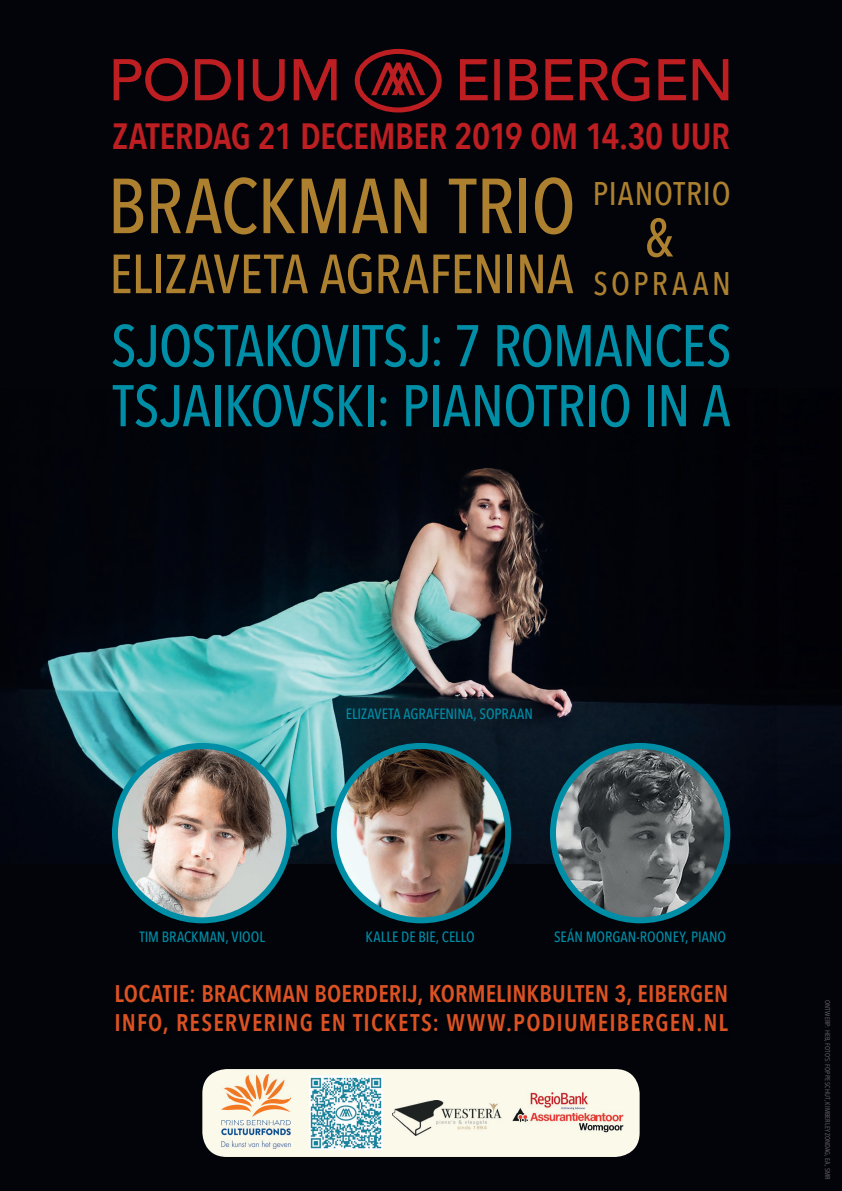
<style>
.page{position:relative;width:842px;height:1191px;background:#02040a}
.page>*{position:absolute;margin:0;border:0;box-sizing:border-box;transform-origin:0 0}
.t1{font:500 77px "Avenir Next Condensed";letter-spacing:-.005em;color:#ac802f}
.t2{font:500 58.1px/60px "Avenir Next Condensed";letter-spacing:-.01em;color:#008da6}
.t3{font:500 54.5px "Avenir Next Condensed";letter-spacing:-.01em;color:#ac802f}
.t4{font:500 53px "Avenir Next Condensed";color:#ac802f}
.t5{font:600 36.5px "Avenir Next Condensed";letter-spacing:-.015em;color:#bd1e22}
.t6{font:500 32.6px "Avenir Next Condensed";letter-spacing:.02em;color:#ac802f}
.t7{font:600 24px "Avenir Next Condensed";letter-spacing:.015em;color:#dc5223}
.t8{font:600 24px "Avenir Next Condensed";letter-spacing:.05em;color:#dc5223}
.t9{font:500 14.9px "Avenir Next Condensed";color:#008da6}
.t10{font:500 7px "Avenir Next Condensed";letter-spacing:.01em;color:#5f5a5e}
.s1{font-size:32.6px}
</style>
<div class="page">
<div style="left:202px;top:1069px;width:438px;height:88px;background:#faf9ea;border-radius:24px"></div>
<img style="left:393px;top:1100px;width:109px;height:35px">
<img style="left:512px;top:1092px;width:111px;height:41px">
<img style="left:222px;top:1075px;width:69px;height:73px">
<img style="left:309px;top:1075px;width:74px;height:74px">
<img style="left:3px;top:468px;width:839px;height:395px">
<img style="left:115px;top:746px;width:174px;height:174px;border-radius:87px">
<div style="left:112px;top:743px;width:180px;height:180px;border:6px solid #008da6;border-radius:50%"></div>
<img style="left:334px;top:746px;width:174px;height:174px;border-radius:87px">
<div style="left:331px;top:743px;width:180px;height:180px;border:6px solid #008da6;border-radius:50%"></div>
<img style="left:553px;top:746px;width:174px;height:174px;border-radius:87px">
<div style="left:550px;top:743px;width:180px;height:180px;border:6px solid #008da6;border-radius:50%"></div>
<svg style="left:114px;top:58px;width:614px;height:43px"></svg>
<div style="left:355px;top:49px;width:87px;height:63px;border:5px solid #bd1e22;border-radius:50%"></div>
<h3 class="t5" style="left:113px;top:105px;width:619px">ZATERDAG 21 DECEMBER 2019 OM 14.30 UUR</h3>
<h1 class="t1" style="left:108px;top:160px;width:470px">BRACKMAN TRIO</h1>
<h3 class="t6" style="left:593px;top:173px;width:139px">PIANOTRIO</h3>
<h3 class="t3" style="left:109px;top:241px;width:623px">ELIZAVETA AGRAFENINA <span class="s1">SOPRAAN</span></h3>
<h2 class="t2" style="left:111px;top:316px;width:622px">SJOSTAKOVITSJ: 7 ROMANCES<br>TSJAIKOVSKI: PIANOTRIO IN A</h2>
<h3 class="t4" style="left:645px;top:206px;width:30px">&amp;</h3>
<p class="t9" style="left:346px;top:704px;width:189px">ELIZAVETA AGRAFENINA, SOPRAAN</p>
<p class="t9" style="left:139px;top:928px;width:127px">TIM BRACKMAN, VIOOL</p>
<p class="t9" style="left:366px;top:928px;width:111px">KALLE DE BIE, CELLO</p>
<p class="t9" style="left:554px;top:928px;width:174px">SEÁN MORGAN-ROONEY, PIANO</p>
<h3 class="t7" style="left:114px;top:973px;width:615px">LOCATIE: BRACKMAN BOERDERĲ, KORMELINKBULTEN 3, EIBERGEN</h3>
<h3 class="t8" style="left:114px;top:1002px;width:615px">INFO, RESERVERING EN TICKETS: WWW.PODIUMEIBERGEN.NL</h3>
<p class="t10" style="left:832px;top:1000px;width:181px;rotate:90deg">ONTWERP: HEB, FOTO’S: FOPPE SCHUT, KIMBERLEY ZONDAG, EA, SMR</p>
</div>
